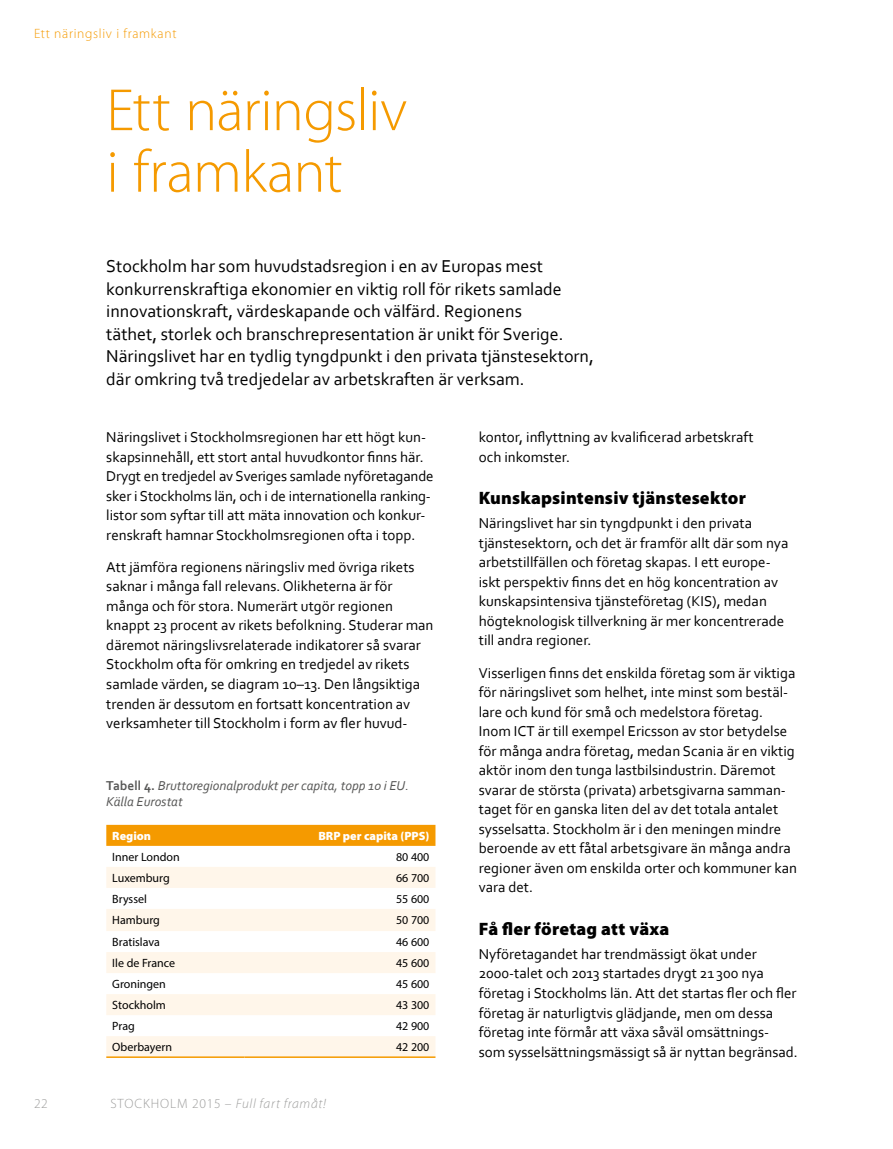
<style>
.page{position:relative;width:893px;height:1149px;background:#fff}
.page>*{position:absolute;margin:0;border:0;box-sizing:border-box;transform-origin:0 0}
.t1{font:300 60px/61.5px "Myriad Pro";letter-spacing:-.015em;color:#f59a00}
.t2{font:18px/22.5px "Corbel";color:#000}
.t3{font:900 18px "Myriad Pro";letter-spacing:.01em;color:#000}
.t4{font:15px/19.5px "Corbel";color:#000}
.t5{font:italic 13.5px/16.2px "Corbel";color:#575756}
.t6{font:italic 300 13.5px "Myriad Pro";letter-spacing:.05em;color:#9d9d9c}
.t7{font:300 13.5px "Myriad Pro";letter-spacing:.05em;color:#f59a00}
.t8{font:300 13.5px "Myriad Pro";color:#9d9d9c}
.t9{font:12px "Myriad Pro";color:#000}
.t10{font:900 12px "Myriad Pro";color:#fff}
.s1{font-weight:700;font-style:normal}
.s2{font-style:normal}
</style>
<div class="page">
<div style="left:106px;top:824px;width:329px;height:21px;background:#f59a00"></div>
<svg style="left:106px;top:867px;width:329px;height:189px;fill:#fff6ea"></svg>
<hr style="left:106px;top:1056px;width:138px;height:1px;background:#f59a00">
<hr style="left:244px;top:1056px;width:191px;height:1px;background:#f59a00">
<p class="t7" style="left:34px;top:25px;width:144px">Ett näringsliv i framkant</p>
<h1 class="t1" style="left:106px;top:79px;width:302px">Ett näringsliv i framkant</h1>
<p class="t2" style="left:106px;top:254px;width:489px">Stockholm har som huvudstadsregion i en av Europas mest konkurrenskraftiga ekonomier en viktig roll för rikets samlade innovationskraft, värdeskapande och välfärd. Regionens<br>täthet, storlek och branschrepresentation är unikt för Sverige.<br>Näringslivet har en tydlig tyngdpunkt i den privata tjänstesektorn, där omkring två tredjedelar av arbetskraften är verksam.</p>
<p class="t4" style="left:106px;top:427px;width:329px">Näringslivet i Stockholmsregionen har ett högt kun&shy;skapsinnehåll, ett stort antal huvudkontor finns här.<br>Drygt en tredjedel av Sveriges samlade nyföretagande sker i Stockholms län, och i de internationella ranking&shy;listor som syftar till att mäta innovation och konkur&shy;renskraft hamnar Stockholmsregionen ofta i topp.</p>
<p class="t4" style="left:106px;top:556px;width:329px">Att jämföra regionens näringsliv med övriga rikets saknar i många fall relevans. Olikheterna är för många och för stora. Numerärt utgör regionen knappt 23 procent av rikets befolkning. Studerar man däremot näringslivsrelaterade indikatorer så svarar Stockholm ofta för omkring en tredjedel av rikets samlade värden, se diagram 10–13. Den långsiktiga trenden är dessutom en fortsatt koncentration av verksamheter till Stockholm i form av fler huvud-</p>
<p class="t5" style="left:106px;top:776px;width:304px"><span class="s1">Tabell 4.</span> Bruttoregionalprodukt per capita, topp 10 i EU.<br>Källa Eurostat</p>
<p class="t10" style="left:112px;top:828px;width:40px">Region</p>
<p class="t10" style="left:318px;top:828px;width:113px">BRP per capita (PPS)</p>
<p class="t9" style="left:112px;top:849px;width:69px">Inner London</p>
<p class="t9" style="left:396px;top:849px;width:35px">80 400</p>
<p class="t9" style="left:112px;top:870px;width:59px">Luxemburg</p>
<p class="t9" style="left:396px;top:870px;width:35px">66 700</p>
<p class="t9" style="left:112px;top:891px;width:36px">Bryssel</p>
<p class="t9" style="left:396px;top:891px;width:35px">55 600</p>
<p class="t9" style="left:112px;top:912px;width:49px">Hamburg</p>
<p class="t9" style="left:396px;top:912px;width:35px">50 700</p>
<p class="t9" style="left:112px;top:934px;width:49px">Bratislava</p>
<p class="t9" style="left:396px;top:934px;width:35px">46 600</p>
<p class="t9" style="left:112px;top:955px;width:64px">Ile de France</p>
<p class="t9" style="left:396px;top:955px;width:35px">45 600</p>
<p class="t9" style="left:112px;top:976px;width:55px">Groningen</p>
<p class="t9" style="left:396px;top:976px;width:35px">45 600</p>
<p class="t9" style="left:112px;top:997px;width:55px">Stockholm</p>
<p class="t9" style="left:396px;top:997px;width:35px">43 300</p>
<p class="t9" style="left:112px;top:1018px;width:24px">Prag</p>
<p class="t9" style="left:396px;top:1018px;width:35px">42 900</p>
<p class="t9" style="left:112px;top:1039px;width:61px">Oberbayern</p>
<p class="t9" style="left:396px;top:1039px;width:35px">42 200</p>
<p class="t8" style="left:34px;top:1095px;width:15px">22</p>
<p class="t6" style="left:110px;top:1095px;width:217px"><span class="s2">STOCKHOLM 2015 –</span> Full fart framåt!</p>
<p class="t4" style="left:479px;top:427px;width:276px">kontor, inflyttning av kvalificerad arbetskraft och inkomster.</p>
<p class="t3" style="left:479px;top:488px;width:269px">Kunskapsintensiv tjänstesektor</p>
<p class="t4" style="left:479px;top:513px;width:311px">Näringslivet har sin tyngdpunkt i den privata tjänstesektorn, och det är framför allt där som nya arbetstillfällen och företag skapas. I ett europe&shy;iskt perspektiv finns det en hög koncentration av kunskapsintensiva tjänsteföretag (KIS), medan högteknologisk tillverkning är mer koncentrerade till andra regioner.</p>
<p class="t4" style="left:479px;top:662px;width:320px">Visserligen finns det enskilda företag som är viktiga för näringslivet som helhet, inte minst som bestäl&shy;lare och kund för små och medelstora företag.<br>Inom ICT är till exempel Ericsson av stor betydelse för många andra företag, medan Scania är en viktig aktör inom den tunga lastbilsindustrin. Däremot svarar de största (privata) arbetsgivarna samman&shy;taget för en ganska liten del av det totala antalet sysselsatta. Stockholm är i den meningen mindre beroende av ett fåtal arbetsgivare än många andra regioner även om enskilda orter och kommuner kan vara det.</p>
<p class="t3" style="left:479px;top:918px;width:192px">Få fler företag att växa</p>
<p class="t4" style="left:479px;top:943px;width:320px">Nyföretagandet har trendmässigt ökat under 2000-talet och 2013 startades drygt 21 300 nya företag i Stockholms län. Att det startas fler och fler företag är naturligtvis glädjande, men om dessa företag inte förmår att växa såväl omsättnings&shy;som sysselsättningsmässigt så är nyttan begränsad.</p>
</div>
